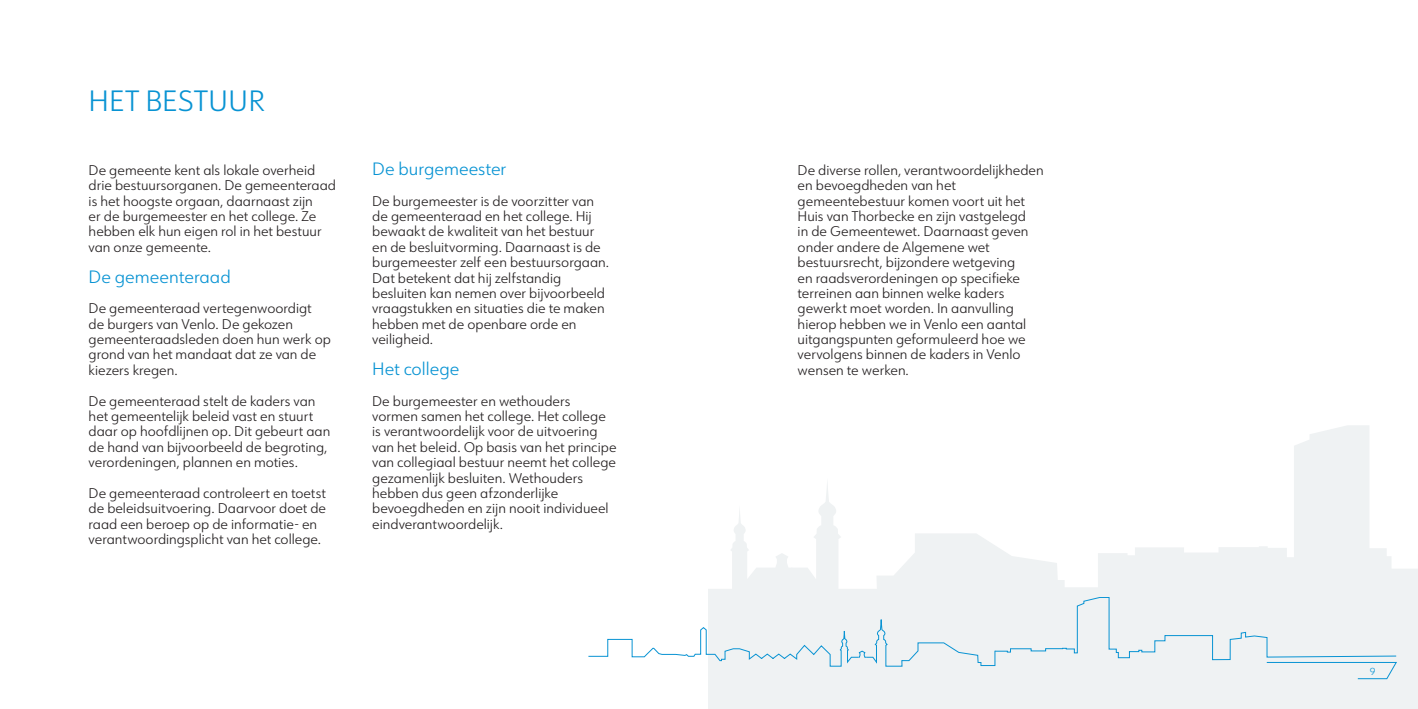
<style>
.page{position:relative;width:1418px;height:709px;background:#fff}
.page>*{position:absolute;margin:0;border:0;box-sizing:border-box;transform-origin:0 0}
.t1{font:300 28.75px "URW Form";letter-spacing:.005em;color:#0893d3}
.Tekst{font:300 17.5px "URW Form";color:#0893d3}
.Tekst-2{font:300 13.75px/15.4px "URW Form";color:#231f20}
.t2{font:300 10px "URW Form";color:#0893d3}
</style>
<div class="page">
<svg style="left:709px;top:425px;width:708px;height:284px"></svg>
<svg style="left:588px;top:597px;width:808px;height:82px"></svg>
<p class="t1" style="left:89px;top:81px;width:178px">HET BESTUUR</p>
<p class="Tekst-2" style="left:89px;top:162px;width:249px">De gemeente kent als lokale overheid drie bestuursorganen. De gemeenteraad is het hoogste orgaan, daarnaast zijn<br>er de burgemeester en het college. Ze hebben elk hun eigen rol in het bestuur van onze gemeente.</p>
<p class="Tekst" style="left:89px;top:265px;width:144px">De gemeenteraad</p>
<p class="Tekst-2" style="left:89px;top:300px;width:244px">De gemeenteraad vertegenwoordigt<br>de burgers van Venlo. De gekozen gemeenteraadsleden doen hun werk op grond van het mandaat dat ze van de kiezers kregen.</p>
<p class="Tekst-2" style="left:89px;top:392px;width:243px">De gemeenteraad stelt de kaders van het gemeentelijk beleid vast en stuurt daar op hoofdlijnen op. Dit gebeurt aan de hand van bijvoorbeeld de begroting, verordeningen, plannen en moties.</p>
<p class="Tekst-2" style="left:89px;top:485px;width:239px">De gemeenteraad controleert en toetst de beleidsuitvoering. Daarvoor doet de raad een beroep op de informatie- en verantwoordingsplicht van het college.</p>
<p class="Tekst" style="left:372px;top:157px;width:136px">De burgemeester</p>
<p class="Tekst-2" style="left:372px;top:193px;width:238px">De burgemeester is de voorzitter van de gemeenteraad en het college. Hij bewaakt de kwaliteit van het bestuur en de besluitvorming. Daarnaast is de burgemeester zelf een bestuursorgaan.<br>Dat betekent dat hij zelfstandig besluiten kan nemen over bijvoorbeeld vraagstukken en situaties die te maken hebben met de openbare orde en veiligheid.</p>
<p class="Tekst" style="left:372px;top:357px;width:89px">Het college</p>
<p class="Tekst-2" style="left:372px;top:392px;width:246px">De burgemeester en wethouders vormen samen het college. Het college is verantwoordelijk voor de uitvoering van het beleid. Op basis van het principe van collegiaal bestuur neemt het college gezamenlijk besluiten. Wethouders hebben dus geen afzonderlijke bevoegdheden en zijn nooit individueel eindverantwoordelijk.</p>
<p class="Tekst-2" style="left:797px;top:162px;width:248px">De diverse rollen, verantwoordelijkheden en bevoegdheden van het gemeentebestuur komen voort uit het Huis van Thorbecke en zijn vastgelegd<br>in de Gemeentewet. Daarnaast geven onder andere de Algemene wet bestuursrecht, bijzondere wetgeving<br>en raadsverordeningen op specifieke terreinen aan binnen welke kaders gewerkt moet worden. In aanvulling hierop hebben we in Venlo een aantal uitgangspunten geformuleerd hoe we vervolgens binnen de kaders in Venlo wensen te werken.</p>
<p class="t2" style="left:1369px;top:664px;width:7px">9</p>
</div>
